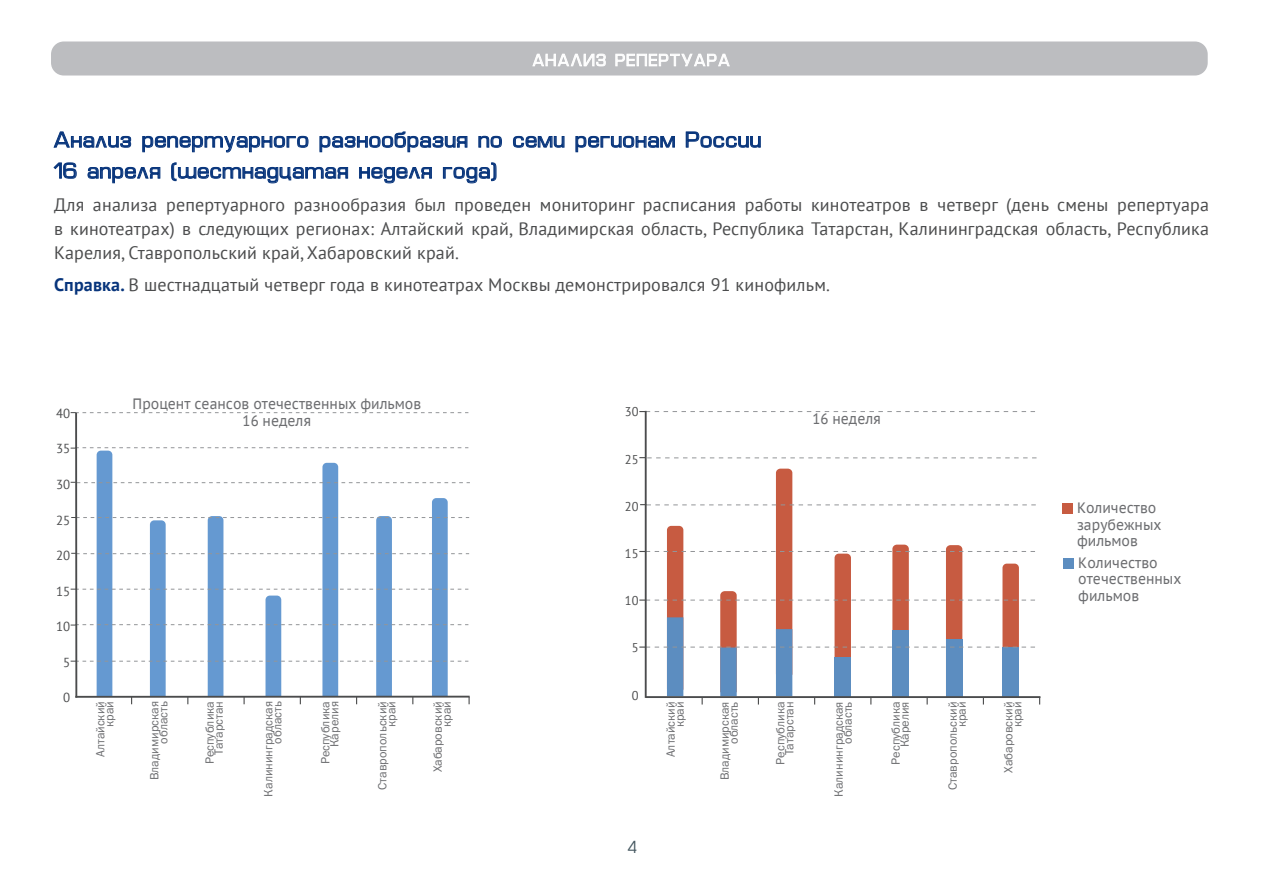
<style>
.page{position:relative;width:1263px;height:893px;background:#fff}
.page>*{position:absolute;margin:0;border:0;box-sizing:border-box;transform-origin:0 0}
.Заголовок{font:25.5px "Euro Style Diai";letter-spacing:.025em;color:#08357c;scale:1.1 1}
.текст{font:18px/24px "PT Sans";letter-spacing:.01em;color:#4b4c4d;text-align:justify}
.t1{font:16.5px "Avant Garde Gothic Cyr";color:#455760}
.t2{font:15px/16.5px "PT Sans Caption";color:#6c6d70;scale:.9 1}
.t3{font:13.05px "PT Sans";color:#4b4c4d}
.t4{font:12.75px "PT Sans";color:#4b4c4d}
.t5{font:12px/9px "Franklin Gothic Book C";color:#6c6d70;text-align:right}
.s1{font-weight:700;color:#08357c}
</style>
<div class="page">
<div style="left:51px;top:41px;width:1157px;height:35px;background:#bcbdc0;border-radius:13px"></div>
<svg style="left:532px;top:53px;width:74px;height:14px"></svg>
<svg style="left:615px;top:53px;width:115px;height:14px"></svg>
<svg style="left:54px;top:132px;width:77px;height:16px"></svg>
<svg style="left:142px;top:136px;width:166px;height:16px"></svg>
<svg style="left:320px;top:132px;width:147px;height:20px"></svg>
<svg style="left:479px;top:136px;width:23px;height:12px"></svg>
<svg style="left:513px;top:136px;width:51px;height:12px"></svg>
<svg style="left:576px;top:136px;width:99px;height:16px"></svg>
<svg style="left:686px;top:132px;width:74px;height:16px"></svg>
<svg style="left:54px;top:163px;width:23px;height:16px"></svg>
<svg style="left:88px;top:167px;width:72px;height:16px"></svg>
<svg style="left:171px;top:163px;width:177px;height:20px"></svg>
<svg style="left:359px;top:167px;width:73px;height:16px"></svg>
<svg style="left:443px;top:163px;width:53px;height:20px"></svg>
<svg style="left:71px;top:412px;width:397px;height:1px"></svg>
<svg style="left:71px;top:447px;width:399px;height:257px"></svg>
<hr style="left:75px;top:413px;width:2px;height:285px;background:#4b4c4d">
<div style="left:1062px;top:504px;width:10px;height:10px;background:#c75b41"></div>
<div style="left:1063px;top:558px;width:10px;height:10px;background:#5c8dc0"></div>
<svg style="left:667px;top:469px;width:295px;height:95px"></svg>
<div style="left:834px;top:554px;width:17px;height:138px;background:#c75b41;border-radius:4px"></div>
<svg style="left:639px;top:457px;width:398px;height:1px"></svg>
<svg style="left:639px;top:411px;width:396px;height:1px"></svg>
<svg style="left:640px;top:504px;width:396px;height:1px"></svg>
<svg style="left:639px;top:551px;width:396px;height:1px"></svg>
<svg style="left:639px;top:564px;width:401px;height:140px"></svg>
<hr style="left:645px;top:411px;width:2px;height:287px;background:#4b4c4d">
<p class="Заголовок" style="left:54px;top:128px;width:645px">Анализ репертуарного разнообразия по семи регионам России</p>
<p class="Заголовок" style="left:54px;top:159px;width:405px">16 апреля (шестнадцатая неделя года)</p>
<p class="текст" style="left:54px;top:192px;width:1156px">Для анализа репертуарного разнообразия был проведен мониторинг расписания работы кинотеатров в четверг (день смены репертуара в кинотеатрах) в следующих регионах: Алтайский край, Владимирская область, Республика Татарстан, Калининградская область, Республика Карелия, Ставропольский край, Хабаровский край.</p>
<p class="текст" style="left:54px;top:272px;width:777px"><span class="s1">Справка.</span> В шестнадцатый четверг года в кинотеатрах Москвы демонстрировался 91 кинофильм.</p>
<p class="t3" style="left:56px;top:405px;width:16px">40</p>
<p class="t3" style="left:56px;top:440px;width:16px">35</p>
<p class="t3" style="left:56px;top:476px;width:16px">30</p>
<p class="t3" style="left:56px;top:512px;width:16px">25</p>
<p class="t3" style="left:56px;top:547px;width:16px">20</p>
<p class="t3" style="left:56px;top:583px;width:16px">15</p>
<p class="t3" style="left:56px;top:618px;width:16px">10</p>
<p class="t3" style="left:63px;top:654px;width:9px">5</p>
<p class="t3" style="left:63px;top:689px;width:9px">0</p>
<p class="t2" style="left:133px;top:395px;width:322px;text-align:center">Процент сеансов отечественных фильмов<br>16 неделя</p>
<p class="t5" style="left:96px;top:757px;width:57px;rotate:-90deg">Алтайский край</p>
<p class="t5" style="left:150px;top:780px;width:80px;rotate:-90deg">Владимирская область</p>
<p class="t5" style="left:205px;top:764px;width:65px;rotate:-90deg">Республика<br>Татарстан</p>
<p class="t5" style="left:264px;top:796px;width:97px;rotate:-90deg">Калининградская область</p>
<p class="t5" style="left:321px;top:764px;width:65px;rotate:-90deg">Республика<br>Карелия</p>
<p class="t5" style="left:378px;top:790px;width:90px;rotate:-90deg">Ставропольский край</p>
<p class="t5" style="left:433px;top:772px;width:73px;rotate:-90deg">Хабаровский край</p>
<p class="t4" style="left:625px;top:404px;width:15px">30</p>
<p class="t4" style="left:625px;top:451px;width:15px">25</p>
<p class="t4" style="left:625px;top:498px;width:15px">20</p>
<p class="t4" style="left:625px;top:545px;width:15px">15</p>
<p class="t4" style="left:625px;top:592px;width:15px">10</p>
<p class="t4" style="left:632px;top:640px;width:8px">5</p>
<p class="t4" style="left:632px;top:687px;width:8px">0</p>
<p class="t1" style="left:628px;top:837px;width:11px">4</p>
<p class="t2" style="left:812px;top:410px;width:78px">16 неделя</p>
<p class="t5" style="left:666px;top:757px;width:57px;rotate:-90deg">Алтайский край</p>
<p class="t5" style="left:720px;top:780px;width:80px;rotate:-90deg">Владимирская область</p>
<p class="t5" style="left:776px;top:765px;width:65px;rotate:-90deg">Республика<br>Татарстан</p>
<p class="t5" style="left:834px;top:797px;width:97px;rotate:-90deg">Калининградская область</p>
<p class="t5" style="left:891px;top:765px;width:65px;rotate:-90deg">Республика<br>Карелия</p>
<p class="t5" style="left:948px;top:790px;width:90px;rotate:-90deg">Ставропольский край</p>
<p class="t5" style="left:1004px;top:773px;width:73px;rotate:-90deg">Хабаровский край</p>
<p class="t2" style="left:1077px;top:499px;width:95px">Количество зарубежных фильмов</p>
<p class="t2" style="left:1078px;top:554px;width:116px">Количество отечественных фильмов</p>
</div>
